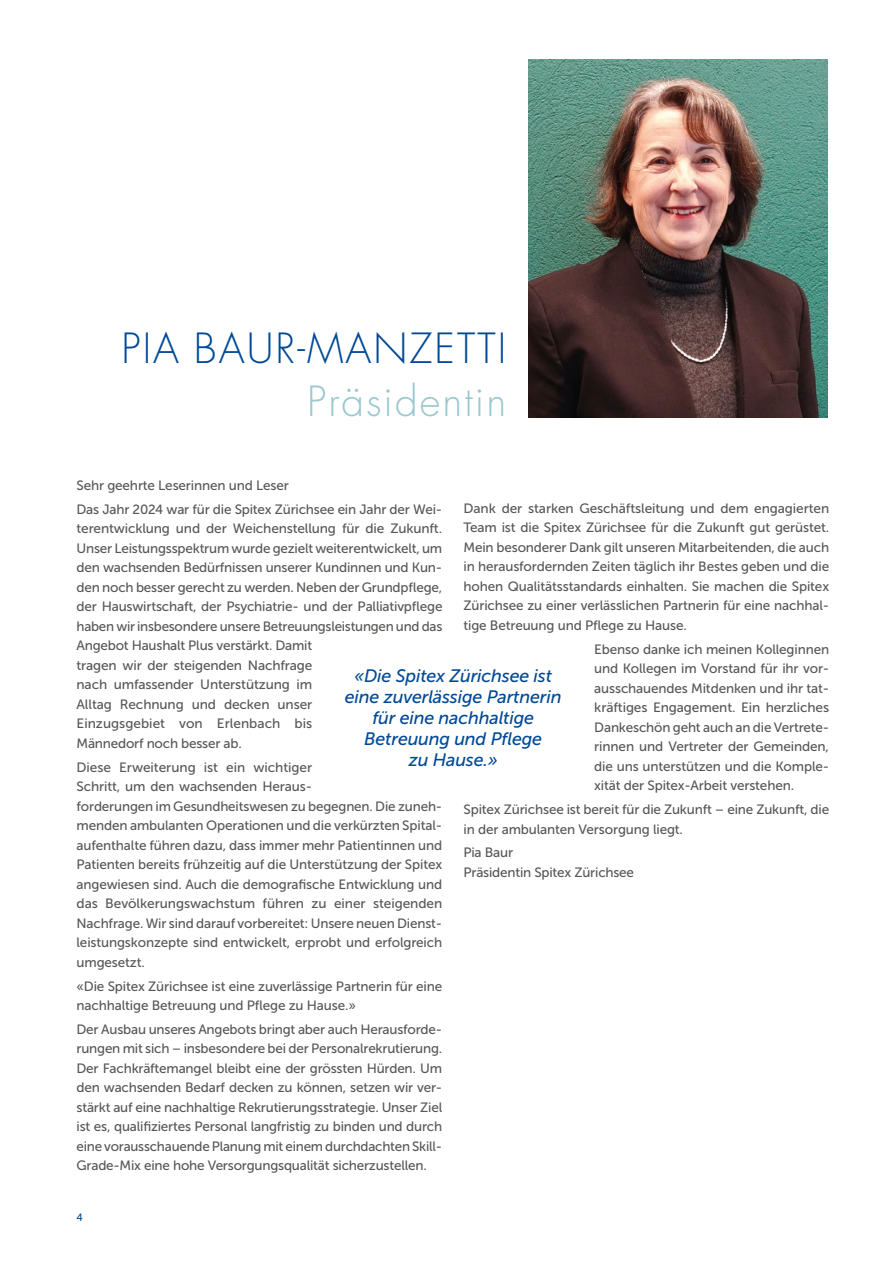
<style>
.page{position:relative;width:893px;height:1263px;background:#fff}
.page>*{position:absolute;margin:0;border:0;box-sizing:border-box;transform-origin:0 0}
.t1{font:300 40.5px "Futura Std";letter-spacing:.05em;color:#004996}
.t2{font:300 40.5px "Futura Std";letter-spacing:.05em;color:#99c8ce}
.t3{font:italic 18px/21px "Museo Sans 500";letter-spacing:-.01em;color:#004996;text-align:center}
.t4{font:13.5px/19.5px "Museo Sans 500";letter-spacing:-.01em;color:#575756}
.t5{font:10.5px "Museo Sans 500";color:#004996}
.s1{font-size:13.35px}
</style>
<div class="page">
<img style="left:528px;top:60px;width:299px;height:357px">
<h1 class="t1" style="left:122px;top:324px;width:386px">PIA BAUR-MANZETTI</h1>
<h1 class="t2" style="left:307px;top:376px;width:200px">Präsidentin</h1>
<p class="t4" style="left:77px;top:474px;width:367px;line-height:23.7px">Sehr geehrte Leserinnen und Leser<br>Das Jahr <span class="s1">2024</span> war für die Spitex Zürichsee ein Jahr der Wei-</p>
<p class="t4" style="left:77px;top:519px;width:367px">terentwicklung und der Weichenstellung für die Zukunft.<br>Unser Leistungsspektrum wurde gezielt weiterentwickelt, um den wachsenden Bedürfnissen unserer Kundinnen und Kun&shy;den noch besser gerecht zu werden. Neben der Grundpflege, der Hauswirtschaft, der Psychiatrie- und der Palliativpflege haben wir insbesondere unsere Betreuungsleistungen und das Angebot Haushalt Plus verstärkt. Damit<br>tragen wir der steigenden Nachfrage<br>nach umfassender Unterstützung im<br>Alltag Rechnung und decken unser<br>Einzugsgebiet von Erlenbach bis<br>Männedorf noch besser ab.</p>
<p class="t4" style="left:77px;top:757px;width:367px">Diese Erweiterung ist ein wichtiger<br>Schritt, um den wachsenden Heraus-<br>forderungen im Gesundheitswesen zu begegnen. Die zuneh&shy;menden ambulanten Operationen und die verkürzten Spital&shy;aufenthalte führen dazu, dass immer mehr Patientinnen und Patienten bereits frühzeitig auf die Unterstützung der Spitex angewiesen sind. Auch die demografische Entwicklung und das Bevölkerungswachstum führen zu einer steigenden Nachfrage. Wir sind darauf vorbereitet: Unsere neuen Dienst&shy;leistungskonzepte sind entwickelt, erprobt und erfolgreich umgesetzt.</p>
<p class="t4" style="left:77px;top:976px;width:367px">«Die Spitex Zürichsee ist eine zuverlässige Partnerin für eine nachhaltige Betreuung und Pflege zu Hause.»</p>
<p class="t4" style="left:77px;top:1019px;width:367px;text-align:justify">Der Ausbau unseres Angebots bringt aber auch Herausforde&shy;rungen mit sich – insbesondere bei der Personalrekrutierung.<br>Der Fachkräftemangel bleibt eine der grössten Hürden. Um den wachsenden Bedarf decken zu können, setzen wir ver&shy;stärkt auf eine nachhaltige Rekrutierungsstrategie. Unser Ziel ist es, qualifiziertes Personal langfristig zu binden und durch eine vorausschauende Planung mit einem durchdachten Skill-Grade-Mix eine hohe Versorgungsqualität sicherzustellen.</p>
<p class="t4" style="left:463px;top:499px;width:367px;text-align:justify">Dank der starken Geschäftsleitung und dem engagierten Team ist die Spitex Zürichsee für die Zukunft gut gerüstet.<br>Mein besonderer Dank gilt unseren Mitarbeitenden, die auch in herausfordernden Zeiten täglich ihr Bestes geben und die hohen Qualitätsstandards einhalten. Sie machen die Spitex Zürichsee zu einer verlässlichen Partnerin für eine nachhal&shy;tige Betreuung und Pflege zu Hause.</p>
<p class="t4" style="left:594px;top:639px;width:236px;text-align:justify">Ebenso danke ich meinen Kolleginnen und Kollegen im Vorstand für ihr vor&shy;ausschauendes Mitdenken und ihr tat&shy;kräftiges Engagement. Ein herzliches Dankeschön geht auch an die Vertrete&shy;rinnen und Vertreter der Gemeinden, die uns unterstützen und die Komple&shy;xität der Spitex-Arbeit verstehen.</p>
<p class="t4" style="left:463px;top:800px;width:367px">Spitex Zürichsee ist bereit für die Zukunft – eine Zukunft, die in der ambulanten Versorgung liegt.</p>
<p class="t4" style="left:463px;top:843px;width:172px">Pia Baur<br>Präsidentin Spitex Zürichsee</p>
<h2 class="t3" style="left:345px;top:665px;width:218px">«Die Spitex Zürichsee ist eine zuverlässige Partnerin für eine nachhaltige<br>Betreuung und Pflege<br>zu Hause.»</h2>
<p class="t5" style="left:77px;top:1212px;width:8px">4</p>
</div>
